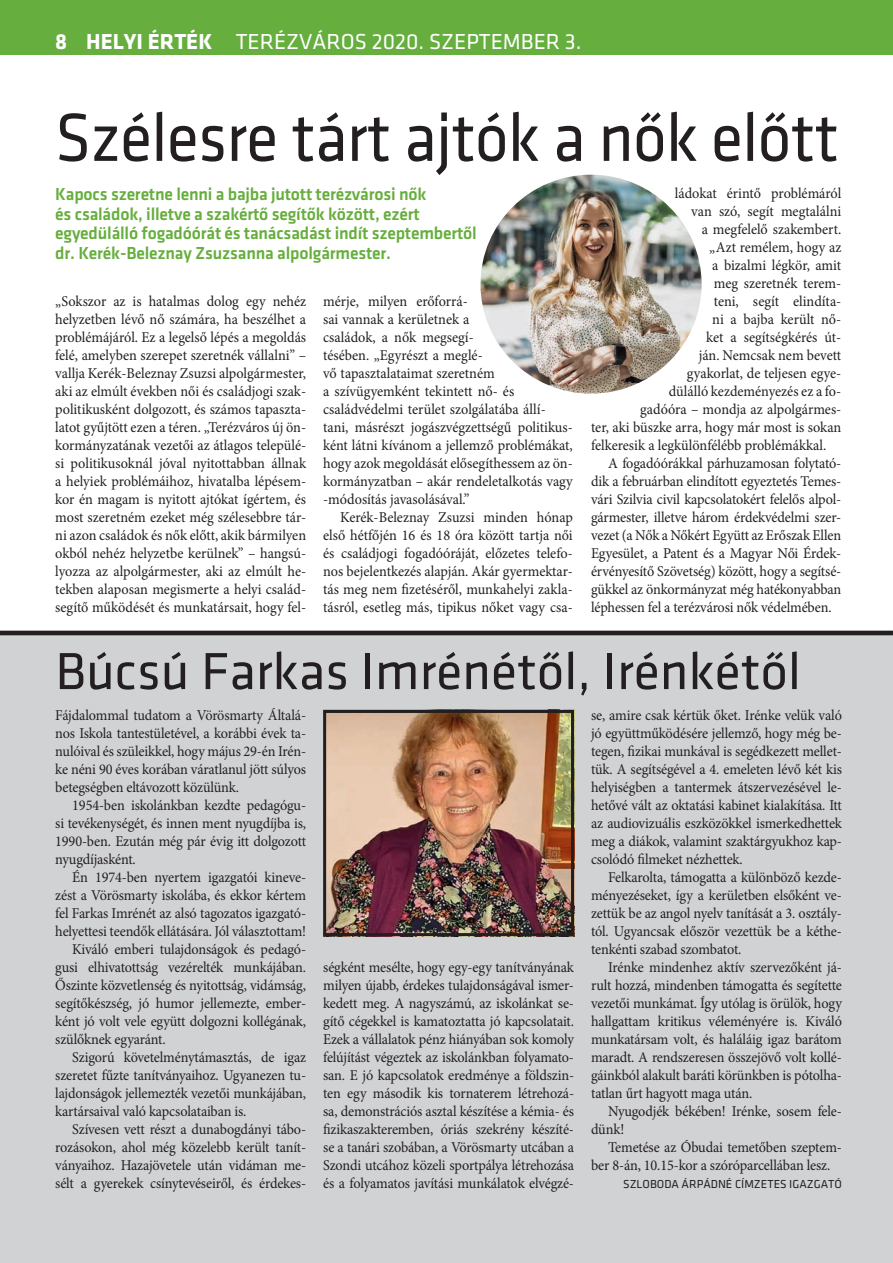
<style>
.page{position:relative;width:893px;height:1263px;background:#fff}
.page>*{position:absolute;margin:0;border:0;box-sizing:border-box;transform-origin:0 0}
.t1{font:70.5px "Klavika Basic";letter-spacing:-.01em;color:#231f20;scale:.94 1}
.t2{font:54px "Klavika Basic";color:#231f20}
.t3{font:22.5px "Klavika Basic";color:#fff}
.t4{font:500 18px/19.5px "Klavika Basic";letter-spacing:-.01em;color:#66ae3d}
.t5{font:15px/18px "Minion Pro";letter-spacing:-.01em;color:#231f20;text-align:justify;scale:.95 1}
.t6{font:12px "Klavika Basic";color:#231f20}
.s1{font-weight:700}
</style>
<div class="page">
<div style="left:0;top:630px;width:893px;height:633px;background:#d1d2d4"></div>
<div style="left:0;top:0;width:893px;height:55px;background:#66ae3d"></div>
<img style="left:327px;top:714px;width:243px;height:218px">
<div style="left:323px;top:710px;width:251px;height:226px;border:3px solid #231f20"></div>
<img style="left:480px;top:175px;width:222px;height:219px">
<hr style="left:0;top:631px;width:893px;height:4px;background:#231f20">
<h3 class="t3" style="left:55px;top:30px;width:528px"><span class="s1">8 HELYI ÉRTÉK</span> TERÉZVÁROS 2020. SZEPTEMBER 3.</h3>
<h1 class="t1" style="left:55px;top:101px;width:835px">Szélesre tárt ajtók a nők előtt</h1>
<p class="t4" style="left:55px;top:185px;width:423px">Kapocs szeretne lenni a bajba jutott terézvárosi nők<br>és családok, illetve a szakértő segítők között, ezért egyedülálló fogadóórát és tanácsadást indít szeptembertől dr. Kerék-Beleznay Zsuzsanna alpolgármester.</p>
<p class="t5" style="left:55px;top:292px;width:266px">„Sokszor az is hatalmas dolog egy nehéz helyzetben lévő nő számára, ha beszélhet a problémájáról. Ez a legelső lépés a megoldás felé, amelyben szerepet szeretnék vállalni” – vallja Kerék-Beleznay Zsuzsi alpolgármester, aki az elmúlt években női és családjogi szak&shy;politikusként dolgozott, és számos tapaszta&shy;latot gyűjtött ezen a téren. „Terézváros új ön&shy;kormányzatának vezetői az átlagos települé&shy;si politikusoknál jóval nyitottabban állnak a helyiek problémáihoz, hivatalba lépésem&shy;kor én magam is nyitott ajtókat ígértem, és most szeretném ezeket még szélesebbre tár&shy;ni azon családok és nők előtt, akik bármilyen okból nehéz helyzetbe kerülnek” – hangsú&shy;lyozza az alpolgármester, aki az elmúlt he&shy;tekben alaposan megismerte a helyi család&shy;segítő működését és munkatársait, hogy fel-</p>
<p class="t5" style="left:323px;top:292px;width:264px;text-align:left">mérje, milyen erőforrá-<br>sai vannak a kerületnek a<br>családok, a nők megsegí-<br>tésében. „Egyrészt a meglé-<br>vő tapasztalataimat szeretném<br>a szívügyemként tekintett nő- és családvédelmi terület szolgálatába állí&shy;tani, másrészt jogászvégzettségű politikus&shy;ként látni kívánom a jellemző problémákat, hogy azok megoldását elősegíthessem az ön&shy;kormányzatban – akár rendeletalkotás vagy -módosítás javasolásával.”</p>
<p class="t5" style="left:323px;top:508px;width:264px;text-indent:17px">Kerék-Beleznay Zsuzsi minden hónap első hétfőjén 16 és 18 óra között tartja női és családjogi fogadóóráját, előzetes telefo&shy;nos bejelentkezés alapján. Akár gyermektar&shy;tás meg nem fizetéséről, munkahelyi zakla&shy;tásról, esetleg más, tipikus nőket vagy csa-</p>
<p class="t5" style="left:675px;top:184px;width:177px">ládokat érintő problémáról</p>
<p class="t5" style="left:691px;top:202px;width:159px">van szó, segít megtalálni</p>
<p class="t5" style="left:702px;top:220px;width:148px">a megfelelő szakembert.</p>
<p class="t5" style="left:709px;top:238px;width:140px">„Azt remélem, hogy az</p>
<p class="t5" style="left:712px;top:256px;width:137px">a bizalmi légkör, amit</p>
<p class="t5" style="left:714px;top:274px;width:136px">meg szeretnék terem-</p>
<p class="t5" style="left:714px;top:292px;width:136px">teni, segít elindíta-</p>
<p class="t5" style="left:712px;top:310px;width:137px">ni a bajba került nő-</p>
<p class="t5" style="left:706px;top:328px;width:144px">ket a segítségkérés út-</p>
<p class="t5" style="left:699px;top:346px;width:151px">ján. Nemcsak nem bevett</p>
<p class="t5" style="left:687px;top:364px;width:164px">gyakorlat, de teljesen egye-</p>
<p class="t5" style="left:669px;top:382px;width:183px">dülálló kezdeményezés ez a fo-</p>
<p class="t5" style="left:640px;top:400px;width:213px">gadóóra – mondja az alpolgármes-</p>
<p class="t5" style="left:591px;top:418px;width:265px">ter, aki büszke arra, hogy már most is sokan</p>
<p class="t5" style="left:591px;top:436px;width:249px">felkeresik a legkülönfélébb problémákkal.</p>
<p class="t5" style="left:608px;top:454px;width:247px">A fogadóórákkal párhuzamosan folytató-</p>
<p class="t5" style="left:591px;top:472px;width:265px">dik a februárban elindított egyeztetés Temes-</p>
<p class="t5" style="left:591px;top:490px;width:265px">vári Szilvia civil kapcsolatokért felelős alpol-</p>
<p class="t5" style="left:591px;top:508px;width:265px">gármester, illetve három érdekvédelmi szer-</p>
<p class="t5" style="left:591px;top:526px;width:265px">vezet (a Nők a Nőkért Együtt az Erőszak Ellen</p>
<p class="t5" style="left:591px;top:544px;width:265px">Egyesület, a Patent és a Magyar Női Érdek-</p>
<p class="t5" style="left:591px;top:562px;width:265px">érvényesítő Szövetség) között, hogy a segítsé-</p>
<p class="t5" style="left:591px;top:580px;width:265px">gükkel az önkormányzat még hatékonyabban</p>
<p class="t5" style="left:591px;top:598px;width:255px">léphessen fel a terézvárosi nők védelmében.</p>
<h2 class="t2" style="left:55px;top:643px;width:747px">Búcsú Farkas Imrénétől, Irénkétől</h2>
<p class="t5" style="left:55px;top:706px;width:266px">Fájdalommal tudatom a Vörösmarty Általá&shy;nos Iskola tantestületével, a korábbi évek ta&shy;nulóival és szüleikkel, hogy május 29-én Irén&shy;ke néni 90 éves korában váratlanul jött súlyos betegségben eltávozott közülünk.</p>
<p class="t5" style="left:55px;top:796px;width:266px;text-indent:17px">1954-ben iskolánkban kezdte pedagógu&shy;si tevékenységét, és innen ment nyugdíjba is, 1990-ben. Ezután még pár évig itt dolgozott nyugdíjasként.</p>
<p class="t5" style="left:72px;top:868px;width:248px">Én 1974-ben nyertem igazgatói kineve-</p>
<p class="t5" style="left:55px;top:886px;width:266px">zést a Vörösmarty iskolába, és ekkor kértem</p>
<p class="t5" style="left:55px;top:904px;width:266px">fel Farkas Imrénét az alsó tagozatos igazgató-</p>
<p class="t5" style="left:55px;top:922px;width:266px">helyettesi teendők ellátására. Jól választottam!</p>
<p class="t5" style="left:72px;top:940px;width:248px">Kiváló emberi tulajdonságok és pedagó-</p>
<p class="t5" style="left:55px;top:958px;width:266px">gusi elhivatottság vezérelték munkájában.</p>
<p class="t5" style="left:55px;top:976px;width:266px">Őszinte közvetlenség és nyitottság, vidámság,</p>
<p class="t5" style="left:55px;top:994px;width:266px">segítőkészség, jó humor jellemezte, ember-</p>
<p class="t5" style="left:55px;top:1012px;width:266px">ként jó volt vele együtt dolgozni kollégának,</p>
<p class="t5" style="left:55px;top:1030px;width:118px">szülőknek egyaránt.</p>
<p class="t5" style="left:72px;top:1048px;width:248px">Szigorú követelménytámasztás, de igaz</p>
<p class="t5" style="left:55px;top:1066px;width:266px">szeretet fűzte tanítványaihoz. Ugyanezen tu-</p>
<p class="t5" style="left:55px;top:1084px;width:266px">lajdonságok jellemezték vezetői munkájában,</p>
<p class="t5" style="left:55px;top:1102px;width:203px">kartársaival való kapcsolataiban is.</p>
<p class="t5" style="left:72px;top:1120px;width:248px">Szívesen vett részt a dunabogdányi tábo-</p>
<p class="t5" style="left:55px;top:1138px;width:266px">rozásokon, ahol még közelebb került tanít-</p>
<p class="t5" style="left:55px;top:1156px;width:266px">ványaihoz. Hazajövetele után vidáman me-</p>
<p class="t5" style="left:55px;top:1174px;width:266px">sélt a gyerekek csínytevéseiről, és érdekes-</p>
<p class="t5" style="left:323px;top:958px;width:266px">ségként mesélte, hogy egy-egy tanítványának milyen újabb, érdekes tulajdonságával ismer&shy;kedett meg. A nagyszámú, az iskolánkat se&shy;gítő cégekkel is kamatoztatta jó kapcsolatait.<br>Ezek a vállalatok pénz hiányában sok komoly felújítást végeztek az iskolánkban folyamato&shy;san. E jó kapcsolatok eredménye a földszin&shy;ten egy második kis tornaterem létrehozá&shy;sa, demonstrációs asztal készítése a kémia- és fizikaszakteremben, óriás szekrény készíté&shy;se a tanári szobában, a Vörösmarty utcában a Szondi utcához közeli sportpálya létrehozása és a folyamatos javítási munkálatok elvégzé-</p>
<p class="t5" style="left:591px;top:706px;width:266px">se, amire csak kértük őket. Irénke velük való jó együttműködésére jellemző, hogy még be&shy;tegen, fizikai munkával is segédkezett mellet&shy;tük. A segítségével a 4. emeleten lévő két kis helyiségben a tantermek átszervezésével le&shy;hetővé vált az oktatási kabinet kialakítása. Itt az audiovizuális eszközökkel ismerkedhettek meg a diákok, valamint szaktárgyukhoz kap&shy;csolódó filmeket nézhettek.</p>
<p class="t5" style="left:591px;top:868px;width:266px;text-indent:17px">Felkarolta, támogatta a különböző kezde&shy;ményezéseket, így a kerületben elsőként ve&shy;zettük be az angol nyelv tanítását a 3. osztály&shy;tól. Ugyancsak először vezettük be a kéthe&shy;tenkénti szabad szombatot.</p>
<p class="t5" style="left:591px;top:958px;width:266px;text-indent:17px">Irénke mindenhez aktív szervezőként já&shy;rult hozzá, mindenben támogatta és segítette vezetői munkámat. Így utólag is örülök, hogy hallgattam kritikus véleményére is. Kiváló munkatársam volt, és haláláig igaz barátom maradt. A rendszeresen összejövő volt kollé&shy;gáinkból alakult baráti körünkben is pótolha&shy;tatlan űrt hagyott maga után.</p>
<p class="t5" style="left:591px;top:1102px;width:266px;text-indent:17px">Nyugodjék békében! Irénke, sosem fele&shy;dünk!</p>
<p class="t5" style="left:591px;top:1138px;width:266px;text-indent:17px">Temetése az Óbudai temetőben szeptem&shy;ber 8-án, 10.15-kor a szóróparcellában lesz.</p>
<p class="t6" style="left:623px;top:1178px;width:220px">SZLOBODA ÁRPÁDNÉ CÍMZETES IGAZGATÓ</p>
</div>
